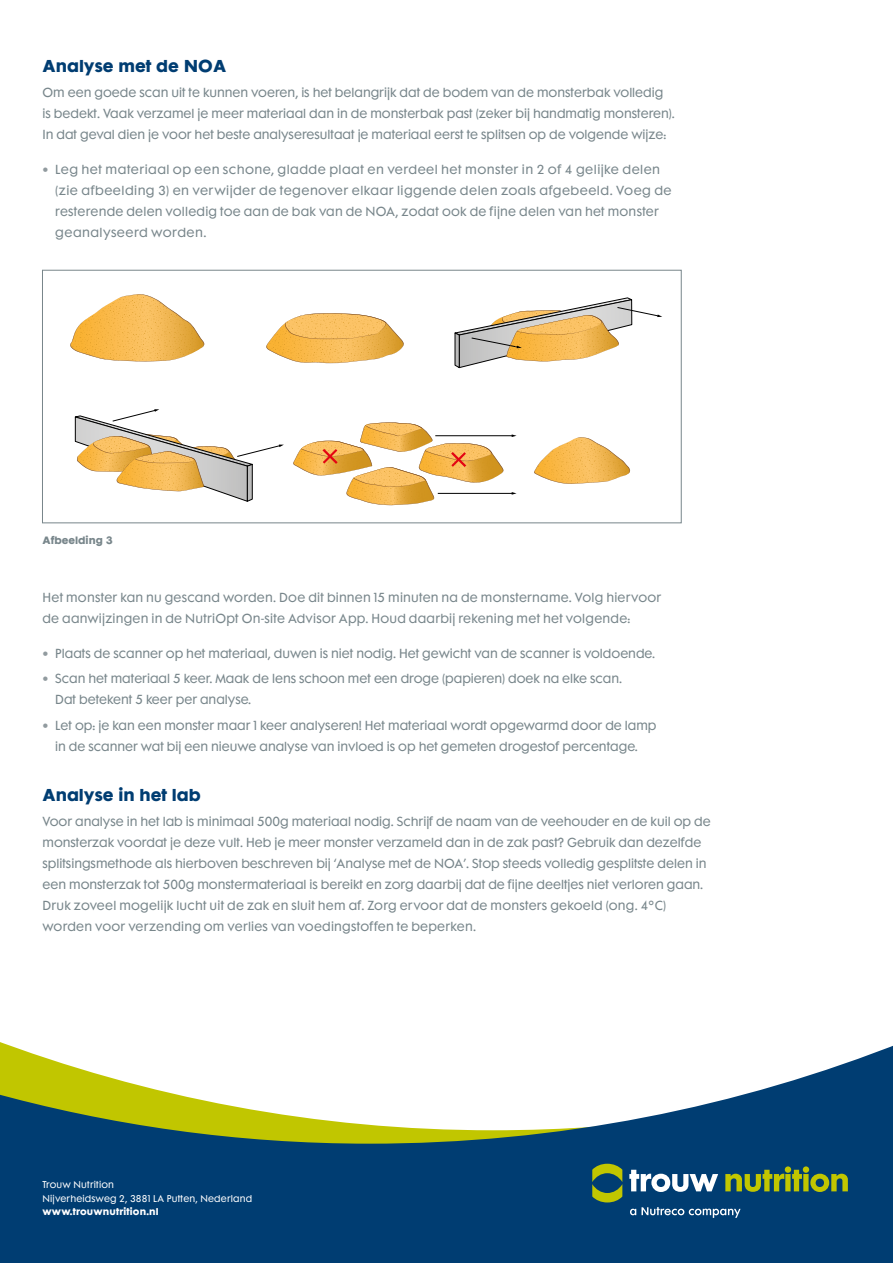
<style>
.page{position:relative;width:893px;height:1263px;background:#fff}
.page>*{position:absolute;margin:0;border:0;box-sizing:border-box;transform-origin:0 0}
.t1{font:15.75px "Futura Maxi CG Bold";color:#003d72}
.t2{font:12px/21px "Futura Maxi Std";color:#78868b}
.t3{font:12px/21px "Futura Maxi Std";letter-spacing:.035em;color:#78868b}
.t4{font:12px/21px "Futura Maxi Std";letter-spacing:.02em;color:#78868b}
.t5{font:9.75px "Futura Maxi CG Bold";color:#78868b}
.t6{font:9px/13.5px "Futura Maxi Std";letter-spacing:.02em;color:#fff}
.t7{font:700 9px "Futura Maxi Std";letter-spacing:.02em;color:#fff}
.s1{font-weight:700;color:#919b9f}
</style>
<div class="page">
<svg style="left:0;top:1042px;width:893px;height:221px;fill:#003d72"></svg>
<svg style="left:630px;top:1207px;width:110px;height:11px"></svg>
<svg style="left:592px;top:1164px;width:30px;height:38px"></svg>
<svg style="left:629px;top:1170px;width:89px;height:22px"></svg>
<svg style="left:725px;top:1166px;width:123px;height:26px"></svg>
<hr style="left:435px;top:435px;width:78px;height:1px;background:#000">
<hr style="left:438px;top:493px;width:75px;height:1px;background:#000">
<svg style="left:266px;top:313px;width:138px;height:50px"></svg>
<svg style="left:454px;top:297px;width:208px;height:72px"></svg>
<svg style="left:70px;top:294px;width:135px;height:68px"></svg>
<svg style="left:534px;top:437px;width:97px;height:47px"></svg>
<svg style="left:75px;top:409px;width:209px;height:93px"></svg>
<svg style="left:293px;top:422px;width:211px;height:83px"></svg>
<div style="left:42px;top:270px;width:639px;height:253px;border:1px solid #78868b"></div>
<h1 class="t1" style="left:43px;top:55px;width:185px">Analyse met de NOA</h1>
<p class="t2" style="left:43px;top:82px;width:634px">Om een goede scan uit te kunnen voeren, is het belangrijk dat de bodem van de monsterbak volledig<br>is bedekt. Vaak verzamel je meer materiaal dan in de monsterbak past (zeker bij handmatig monsteren).<br>In dat geval dien je voor het beste analyseresultaat je materiaal eerst te splitsen op de volgende wijze:</p>
<p class="t3" style="left:55px;top:159px;width:618px;text-indent:-13px"><span class="s1">•</span> Leg het materiaal op een schone, gladde plaat en verdeel het monster in 2 of 4 gelijke delen (zie afbeelding 3) en verwijder de tegenover elkaar liggende delen zoals afgebeeld. Voeg de resterende delen volledig toe aan de bak van de NOA, zodat ook de fijne delen van het monster geanalyseerd worden.</p>
<p class="t5" style="left:43px;top:534px;width:72px">Afbeelding 3</p>
<p class="t4" style="left:42px;top:587px;width:620px">Het monster kan nu gescand worden. Doe dit binnen 15 minuten na de monstername. Volg hiervoor de aanwijzingen in de NutriOpt On-site Advisor App. Houd daarbij rekening met het volgende:</p>
<p class="t2" style="left:42px;top:643px;width:614px"><span class="s1">•</span> Plaats de scanner op het materiaal, duwen is niet nodig. Het gewicht van de scanner is voldoende.</p>
<p class="t2" style="left:55px;top:668px;width:568px;text-indent:-13px"><span class="s1">•</span> Scan het materiaal 5 keer. Maak de lens schoon met een droge (papieren) doek na elke scan.<br>Dat betekent 5 keer per analyse.</p>
<p class="t2" style="left:42px;top:714px;width:616px;text-align:center"><span class="s1">•</span> Let op: je kan een monster maar 1 keer analyseren! Het materiaal wordt opgewarmd door de lamp in de scanner wat bij een nieuwe analyse van invloed is op het gemeten drogestof percentage.</p>
<h1 class="t1" style="left:42px;top:785px;width:160px">Analyse in het lab</h1>
<p class="t2" style="left:42px;top:811px;width:670px">Voor analyse in het lab is minimaal 500g materiaal nodig. Schrijf de naam van de veehouder en de kuil op de monsterzak voordat je deze vult. Heb je meer monster verzameld dan in de zak past? Gebruik dan dezelfde splitsingsmethode als hierboven beschreven bij ‘Analyse met de NOA’. Stop steeds volledig gesplitste delen in een monsterzak tot 500g monstermateriaal is bereikt en zorg daarbij dat de fijne deeltjes niet verloren gaan.<br>Druk zoveel mogelijk lucht uit de zak en sluit hem af. Zorg ervoor dat de monsters gekoeld (ong. 4ºC) worden voor verzending om verlies van voedingstoffen te beperken.</p>
<p class="t6" style="left:43px;top:1178px;width:211px">Trouw Nutrition<br>Nijverheidsweg 2, 3881 LA Putten, Nederland</p>
<p class="t7" style="left:43px;top:1205px;width:118px">www.trouwnutrition.nl</p>
</div>
